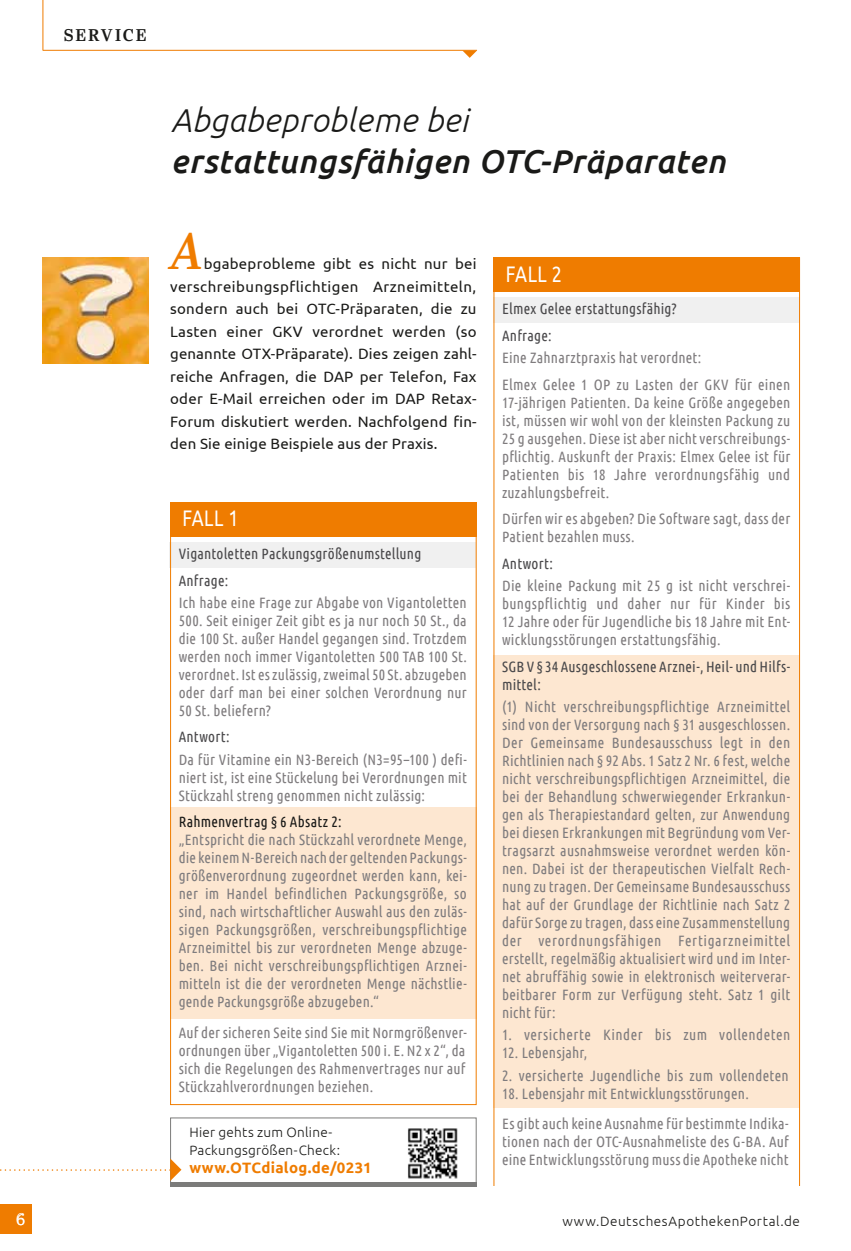
<style>
.page{position:relative;width:851px;height:1251px;background:#fff}
.page>*{position:absolute;margin:0;border:0;box-sizing:border-box;transform-origin:0 0}
.t1{font:italic 600 49.5px "Ysobel Pro";color:#ef7c00;scale:.94 1}
.t2{font:italic 500 33px "Ubuntu";letter-spacing:.02em;color:#1a1a18}
.t3{font:italic 300 33px "Ubuntu";letter-spacing:.02em;color:#1a1a18}
.t4{font:22.5px "Ubuntu";color:#fff;scale:.8 1}
.t5{font:600 16.5px "Ysobel Pro";letter-spacing:.11em;color:#1a1a18}
.t6{font:300 16.5px "Ubuntu";color:#fff}
.t7{font:15px/18px "Ubuntu Condensed";letter-spacing:.015em;color:#7f7c7e;text-align:justify}
.t8{font:15px/22.5px "Ubuntu";letter-spacing:.01em;color:#1a1a18;text-align:justify}
.t9{font:15px/26.5px "Ubuntu Condensed";letter-spacing:.015em;color:#4a494b}
.t10{font:15px "Ubuntu Condensed";letter-spacing:.035em;color:#7f7c7e}
.t11{font:15px "Ubuntu Condensed";letter-spacing:.015em;color:#1a1a18}
.t12{font:700 15px "Ubuntu";letter-spacing:.02em;color:#ef7c00}
.t13{font:300 13.5px/18px "Ubuntu";letter-spacing:.025em;color:#1a1a18}
.t14{font:300 13.5px "Ubuntu";letter-spacing:.045em;color:#1a1a18}
</style>
<div class="page">
<div style="left:170px;top:807px;width:306px;height:211px;background:#fde7d1"></div>
<div style="left:0;top:1203px;width:32px;height:30px;background:#ef7c00"></div>
<hr style="left:43px;top:50px;width:434px;height:1px;background:#ef7c00">
<hr style="left:43px;top:0;width:1px;height:51px;background:#ef7c00">
<svg style="left:462px;top:50px;width:15px;height:8px"></svg>
<div style="left:170px;top:542px;width:306px;height:26px;background:#f0f0f0"></div>
<div style="left:170px;top:502px;width:306px;height:34px;background:#ef7c00"></div>
<div style="left:170px;top:1117px;width:306px;height:68px;border:1px solid #7b7b7a"></div>
<svg style="left:0;top:1158px;width:181px;height:22px"></svg>
<div style="left:170px;top:1181px;width:306px;height:5px;background:#7b7b7a"></div>
<img style="left:408px;top:1128px;width:50px;height:51px">
<div style="left:493px;top:655px;width:306px;height:452px;background:#fde7d1"></div>
<img style="left:43px;top:257px;width:106px;height:107px">
<div style="left:493px;top:297px;width:306px;height:26px;background:#f0f0f0"></div>
<div style="left:493px;top:257px;width:306px;height:34px;background:#ef7c00"></div>
<p class="t6" style="left:16px;top:1209px;width:11px">6</p>
<p class="t5" style="left:64px;top:25px;width:84px">SERVICE</p>
<h2 class="t3" style="left:171px;top:100px;width:299px">Abgabeprobleme bei</h2>
<h2 class="t2" style="left:171px;top:140px;width:555px">erstattungsfähigen OTC-Präparaten</h2>
<h1 class="t1" style="left:170px;top:221px;width:36px">A</h1>
<p class="t8" style="left:170px;top:252px;width:308px;text-indent:33px">bgabeprobleme gibt es nicht nur bei verschreibungspflichtigen Arzneimitteln, sondern auch bei OTC-Präparaten, die zu Lasten einer GKV verordnet werden (so genannte OTX-Präparate). Dies zeigen zahl&shy;reiche Anfragen, die DAP per Telefon, Fax oder E-Mail erreichen oder im DAP Retax-Forum diskutiert werden. Nachfolgend fin&shy;den Sie einige Beispiele aus der Praxis.</p>
<h3 class="t4" style="left:182px;top:504px;width:72px">Fall 1</h3>
<p class="t9" style="left:179px;top:539px;width:244px">Vigantoletten Packungsgrößenumstellung<br>Anfrage:</p>
<p class="t7" style="left:179px;top:592px;width:289px">Ich habe eine Frage zur Abgabe von Vigantoletten 500. Seit einiger Zeit gibt es ja nur noch 50 St., da die 100 St. außer Handel gegangen sind. Trotzdem werden noch immer Vigantoletten 500 TAB 100 St. verordnet. Ist es zulässig, zweimal 50 St. abzugeben oder darf man bei einer solchen Verordnung nur 50 St. beliefern?</p>
<p class="t9" style="left:179px;top:723px;width:52px">Antwort:</p>
<p class="t7" style="left:179px;top:749px;width:289px">Da für Vitamine ein N3-Bereich (N3=95–100 ) defi&shy;niert ist, ist eine Stückelung bei Verordnungen mit Stückzahl streng genommen nicht zulässig:</p>
<p class="t11" style="left:179px;top:812px;width:164px">Rahmenvertrag § 6 Absatz 2:</p>
<p class="t7" style="left:179px;top:830px;width:289px">„Entspricht die nach Stückzahl verordnete Menge, die keinem N-Bereich nach der geltenden Packungs&shy;größenverordnung zugeordnet werden kann, kei&shy;ner im Handel befindlichen Packungsgröße, so sind, nach wirtschaftlicher Auswahl aus den zuläs&shy;sigen Packungsgrößen, verschreibungspflichtige Arzneimittel bis zur verordneten Menge abzuge&shy;ben. Bei nicht verschreibungspflichtigen Arznei&shy;mitteln ist die der verordneten Menge nächstlie&shy;gende Packungsgröße abzugeben.“</p>
<p class="t7" style="left:179px;top:1023px;width:289px">Auf der sicheren Seite sind Sie mit Normgrößenver&shy;ordnungen über „Vigantoletten 500 i. E. N2 x 2“, da sich die Regelungen des Rahmenvertrages nur auf Stückzahlverordnungen beziehen.</p>
<p class="t13" style="left:189px;top:1122px;width:152px">Hier gehts zum Online-<br>Packungsgrößen-Check:</p>
<p class="t12" style="left:189px;top:1158px;width:184px">www.OTCdialog.de/0231</p>
<h3 class="t4" style="left:506px;top:260px;width:72px">Fall 2</h3>
<p class="t9" style="left:502px;top:295px;width:176px">Elmex Gelee erstattungsfähig?<br>Anfrage:</p>
<p class="t7" style="left:502px;top:344px;width:289px;line-height:26.5px">Eine Zahnarztpraxis hat verordnet:<br>Elmex Gelee 1 OP zu Lasten der GKV für einen</p>
<p class="t7" style="left:502px;top:393px;width:290px">17-jährigen Patienten. Da keine Größe angegeben ist, müssen wir wohl von der kleinsten Packung zu 25 g ausgehen. Diese ist aber nicht verschreibungs&shy;pflichtig. Auskunft der Praxis: Elmex Gelee ist für Patienten bis 18 Jahre verordnungsfähig und zuzahlungsbefreit.</p>
<p class="t7" style="left:502px;top:509px;width:289px">Dürfen wir es abgeben? Die Software sagt, dass der<br>Patient bezahlen muss.</p>
<p class="t9" style="left:502px;top:549px;width:52px">Antwort:</p>
<p class="t7" style="left:502px;top:576px;width:290px">Die kleine Packung mit 25 g ist nicht verschrei&shy;bungspflichtig und daher nur für Kinder bis 12 Jahre oder für Jugendliche bis 18 Jahre mit Ent&shy;wicklungsstörungen erstattungsfähig.</p>
<p class="t9" style="left:502px;top:656px;width:290px;line-height:18px">SGB V § 34 Ausgeschlossene Arznei-, Heil- und Hilfs&shy;mittel:</p>
<p class="t7" style="left:502px;top:697px;width:290px">(1) Nicht verschreibungspflichtige Arzneimittel sind von der Versorgung nach § 31 ausgeschlossen.<br>Der Gemeinsame Bundesausschuss legt in den Richtlinien nach § 92 Abs. 1 Satz 2 Nr. 6 fest, welche nicht verschreibungspflichtigen Arzneimittel, die bei der Behandlung schwerwiegender Erkrankun&shy;gen als Therapiestandard gelten, zur Anwendung bei diesen Erkrankungen mit Begründung vom Ver&shy;tragsarzt ausnahmsweise verordnet werden kön&shy;nen. Dabei ist der therapeutischen Vielfalt Rech&shy;nung zu tragen. Der Gemeinsame Bundesausschuss hat auf der Grundlage der Richtlinie nach Satz 2 dafür Sorge zu tragen, dass eine Zusammenstellung der verordnungsfähigen Fertigarzneimittel erstellt, regelmäßig aktualisiert wird und im Inter&shy;net abruffähig sowie in elektronisch weiterverar&shy;beitbarer Form zur Verfügung steht. Satz 1 gilt nicht für:</p>
<p class="t10" style="left:502px;top:1025px;width:289px">1. versicherte Kinder bis zum vollendeten</p>
<p class="t7" style="left:502px;top:1043px;width:87px">12. Lebensjahr,</p>
<p class="t7" style="left:502px;top:1065px;width:288px">2. versicherte Jugendliche bis zum vollendeten</p>
<p class="t7" style="left:502px;top:1077px;width:288px;line-height:30.8px">18. Lebensjahr mit Entwicklungsstörungen.<br>Es gibt auch keine Ausnahme für bestimmte Indika-</p>
<p class="t7" style="left:502px;top:1132px;width:288px">tionen nach der OTC-Ausnahmeliste des G-BA. Auf eine Entwicklungsstörung muss die Apotheke nicht</p>
<p class="t14" style="left:562px;top:1212px;width:239px">www.DeutschesApothekenPortal.de</p>
</div>
